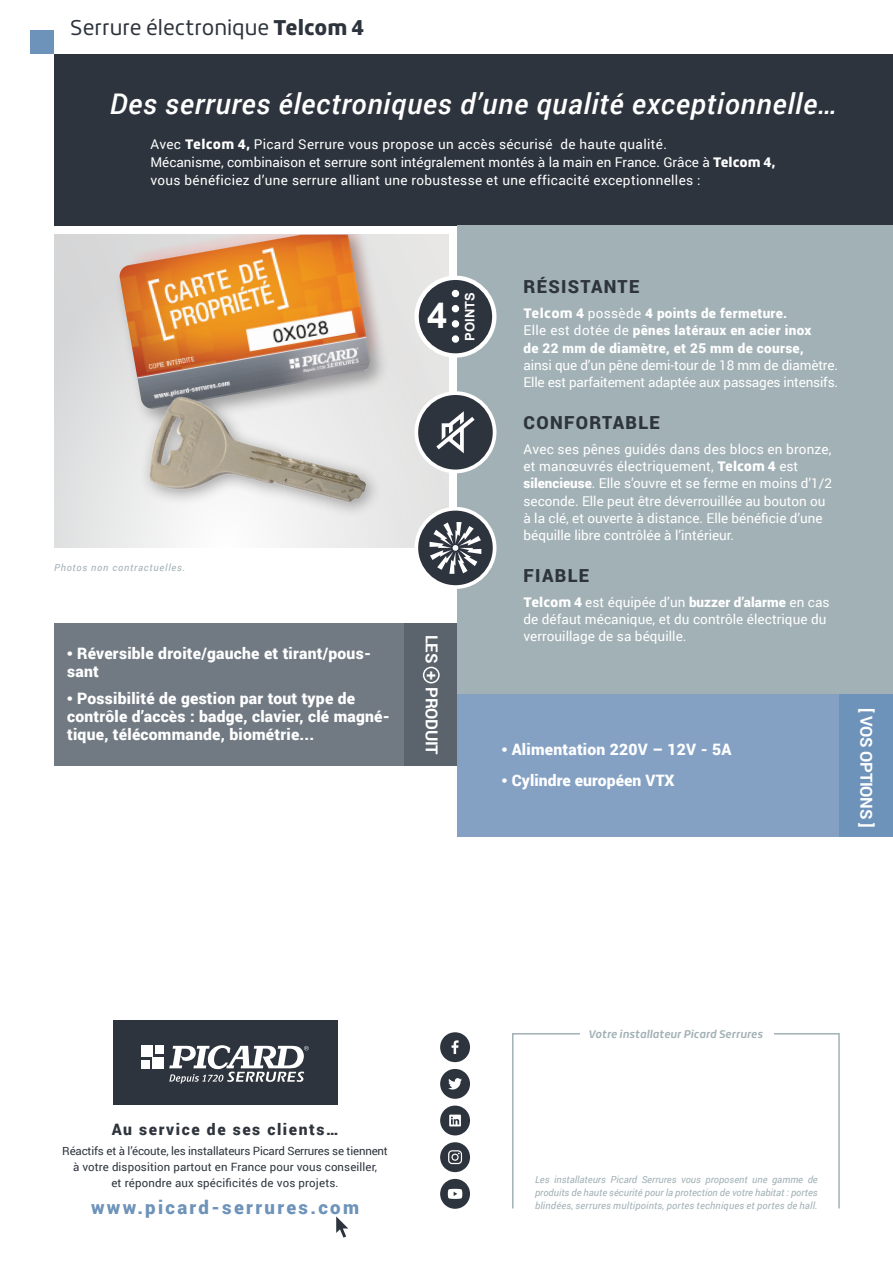
<style>
.page{position:relative;width:893px;height:1263px;background:#fff}
.page>*{position:absolute;margin:0;border:0;box-sizing:border-box;transform-origin:0 0}
.t1{font:700 36px "Arial";color:#fff}
.t2{font:italic 500 28.5px "Roboto";letter-spacing:.025em;color:#fff}
.t3{font:21px "Roihu";color:#2e343d}
.t4{font:900 18.6px "Roboto";letter-spacing:.125em;color:#6e93ba}
.t5{font:900 18px "Roboto";letter-spacing:.075em;color:#2e343d}
.t6{font:700 16.5px "Roboto";letter-spacing:-.015em;color:#fff}
.t7{font:900 15.75px/18px "Roboto";letter-spacing:.015em;color:#fff}
.t8{font:900 15.75px "Roboto";letter-spacing:.1em;color:#2e343d}
.t9{font:13.5px/17.2px "Roboto";color:#fff}
.t10{font:13.5px/18px "Roboto";letter-spacing:.025em;color:#fff}
.t11{font:700 13.05px "Arial";color:#fff}
.t12{font:11.4px/15.8px "Roboto";letter-spacing:.01em;color:#2e343d;text-align:center}
.t13{font:italic 700 10.8px "Roihu";letter-spacing:.005em;color:#a2b1b6}
.t14{font:italic 9.75px/13.2px "Roboto";letter-spacing:.02em;color:#a2b1b6;text-align:justify}
.t15{font:italic 9.75px "Roboto";letter-spacing:.08em;color:#a2b1b6}
.s1{font-weight:900}
.s2{font-family:"Roihu";font-weight:900}
.s3{font-family:"Arial";font-weight:700}
</style>
<div class="page">
<div style="left:54px;top:54px;width:839px;height:172px;background:#2e343d"></div>
<div style="left:30px;top:30px;width:24px;height:24px;background:#6e93ba"></div>
<div style="left:512px;top:1033px;width:328px;height:176px;border:2px solid #a2b1b6"></div>
<div style="left:580px;top:1016px;width:193px;height:63px;background:#fff"></div>
<svg style="left:336px;top:1216px;width:12px;height:22px"></svg>
<div style="left:113px;top:1020px;width:224px;height:85px;background:#2e343d"></div>
<div style="left:141px;top:1046px;width:11px;height:11px;background:#fff"></div>
<div style="left:155px;top:1046px;width:9px;height:8px;background:#fff"></div>
<div style="left:141px;top:1060px;width:8px;height:8px;background:#fff"></div>
<div style="left:152px;top:1057px;width:12px;height:11px;background:#fff"></div>
<svg style="left:169px;top:1045px;width:140px;height:39px"></svg>
<svg style="left:440px;top:1032px;width:30px;height:30px"></svg>
<svg style="left:440px;top:1069px;width:30px;height:30px"></svg>
<svg style="left:440px;top:1105px;width:30px;height:30px"></svg>
<svg style="left:440px;top:1142px;width:30px;height:30px"></svg>
<svg style="left:440px;top:1179px;width:30px;height:30px"></svg>
<div style="left:54px;top:624px;width:350px;height:142px;background:#717a83"></div>
<div style="left:404px;top:624px;width:76px;height:142px;background:#5b636c"></div>
<div style="left:423px;top:667px;width:17px;height:16px;border:2px solid #fff;border-radius:50%"></div>
<svg style="left:54px;top:241px;width:395px;height:307px;background:#dfdfdf"></svg>
<div style="left:114px;top:235px;width:276px;height:193px;background:#231f20;opacity:.38"></div>
<img style="left:119px;top:235px;width:252px;height:88px">
<div style="left:458px;top:226px;width:435px;height:469px;background:#a2b1b6"></div>
<div style="left:839px;top:695px;width:54px;height:142px;background:#6e93ba"></div>
<div style="left:458px;top:695px;width:381px;height:142px;background:#84a1c4"></div>
<img style="left:79px;top:323px;width:326px;height:225px">
<div style="left:417px;top:278px;width:77px;height:77px;background:#2e343d;border-radius:50%"></div>
<div style="left:414px;top:276px;width:82px;height:82px;border:4px solid #fff;border-radius:50%"></div>
<div style="left:452px;top:335px;width:7px;height:8px;border:3px solid #fff;border-radius:50%"></div>
<div style="left:452px;top:320px;width:7px;height:7px;border:3px solid #fff;border-radius:50%"></div>
<div style="left:452px;top:305px;width:7px;height:7px;border:3px solid #fff;border-radius:50%"></div>
<div style="left:452px;top:290px;width:7px;height:7px;border:3px solid #fff;border-radius:50%"></div>
<svg style="left:416px;top:509px;width:79px;height:78px;background:#4b5058"></svg>
<svg style="left:430px;top:522px;width:51px;height:52px;background:#6f7379"></svg>
<div style="left:414px;top:507px;width:82px;height:82px;border:4px solid #fff;border-radius:50%"></div>
<div style="left:416px;top:393px;width:79px;height:78px;background:#2e343d;border-radius:50%"></div>
<svg style="left:436px;top:411px;width:39px;height:42px"></svg>
<svg style="left:449px;top:424px;width:4px;height:16px"></svg>
<div style="left:414px;top:391px;width:82px;height:82px;border:4px solid #fff;border-radius:50%"></div>
<p class="t3" style="left:70px;top:16px;width:296px">Serrure électronique <span class="s1">Telcom 4</span></p>
<p class="t2" style="left:110px;top:84px;width:729px">Des serrures électroniques d’une qualité exceptionnelle…</p>
<p class="t10" style="left:150px;top:135px;width:627px">Avec <span class="s2">Telcom 4,</span> Picard Serrure vous propose un accès sécurisé de haute qualité.<br>Mécanisme, combinaison et serrure sont intégralement montés à la main en France. Grâce à <span class="s2">Telcom 4, </span>vous bénéficiez d’une serrure alliant une robustesse et une efficacité exceptionnelles :</p>
<p class="t15" style="left:54px;top:561px;width:133px">Photos non contractuelles.</p>
<p class="t7" style="left:67px;top:644px;width:305px"><span class="s3">•</span> Réversible droite/gauche et tirant/pous&shy;sant</p>
<p class="t7" style="left:67px;top:689px;width:324px"><span class="s3">•</span> Possibilité de gestion par tout type de contrôle d’accès : badge, clavier, clé magné&shy;tique, télécommande, biométrie...</p>
<p class="t1" style="left:427px;top:290px;width:22px">4</p>
<p class="t11" style="left:461px;top:341px;width:50px;rotate:-90deg">POINTS</p>
<p class="t6" style="left:443px;top:635px;width:122px;rotate:90deg">LES + PRODUIT</p>
<p class="t5" style="left:523px;top:274px;width:117px">RÉSISTANTE</p>
<p class="t9" style="left:523px;top:304px;width:316px"><span class="s2">Telcom 4</span> possède <span class="s1">4 points de fermeture.<br></span>Elle est dotée de <span class="s1">pênes latéraux en acier inox<br>de 22 mm de diamètre, et 25 mm de course,<br></span>ainsi que d’un pêne demi-tour de 18 mm de diamètre.<br>Elle est parfaitement adaptée aux passages intensifs.</p>
<p class="t5" style="left:523px;top:410px;width:138px">CONFORTABLE</p>
<p class="t9" style="left:523px;top:440px;width:310px">Avec ses pênes guidés dans des blocs en bronze, et manœuvrés électriquement, <span class="s2">Telcom 4</span> est <span class="s1">silencieuse</span>. Elle s’ouvre et se ferme en moins d’1/2 seconde. Elle peut être déverrouillée au bouton ou à la clé, et ouverte à distance. Elle bénéficie d’une béquille libre contrôlée à l’intérieur.</p>
<p class="t5" style="left:523px;top:563px;width:67px">FIABLE</p>
<p class="t9" style="left:523px;top:593px;width:308px"><span class="s2">Telcom 4</span> est équipée d’un <span class="s1">buzzer d’alarme</span> en cas de défaut mécanique, et du contrôle électrique du verrouillage de sa béquille.</p>
<p class="t7" style="left:502px;top:740px;width:231px"><span class="s3">•</span> Alimentation 220V – 12V - 5A</p>
<p class="t7" style="left:502px;top:771px;width:174px"><span class="s3">•</span> Cylindre européen VTX</p>
<p class="t6" style="left:878px;top:708px;width:121px;rotate:90deg">[ VOS OPTIONS ]</p>
<p class="t8" style="left:112px;top:1118px;width:228px">Au service de ses clients…</p>
<p class="t12" style="left:62px;top:1142px;width:327px">Réactifs et à l’écoute, les installateurs Picard Serrures se tiennent à votre disposition partout en France pour vous conseiller,<br>et répondre aux spécificités de vos projets.</p>
<h3 class="t4" style="left:91px;top:1195px;width:270px">www.picard-serrures.com</h3>
<p class="t13" style="left:588px;top:1027px;width:176px">Votre installateur Picard Serrures</p>
<p class="t14" style="left:535px;top:1172px;width:284px">Les installateurs Picard Serrures vous proposent une gamme de produits de haute sécurité pour la protection de votre habitat : portes blindées, serrures multipoints, portes techniques et portes de hall.</p>
</div>
